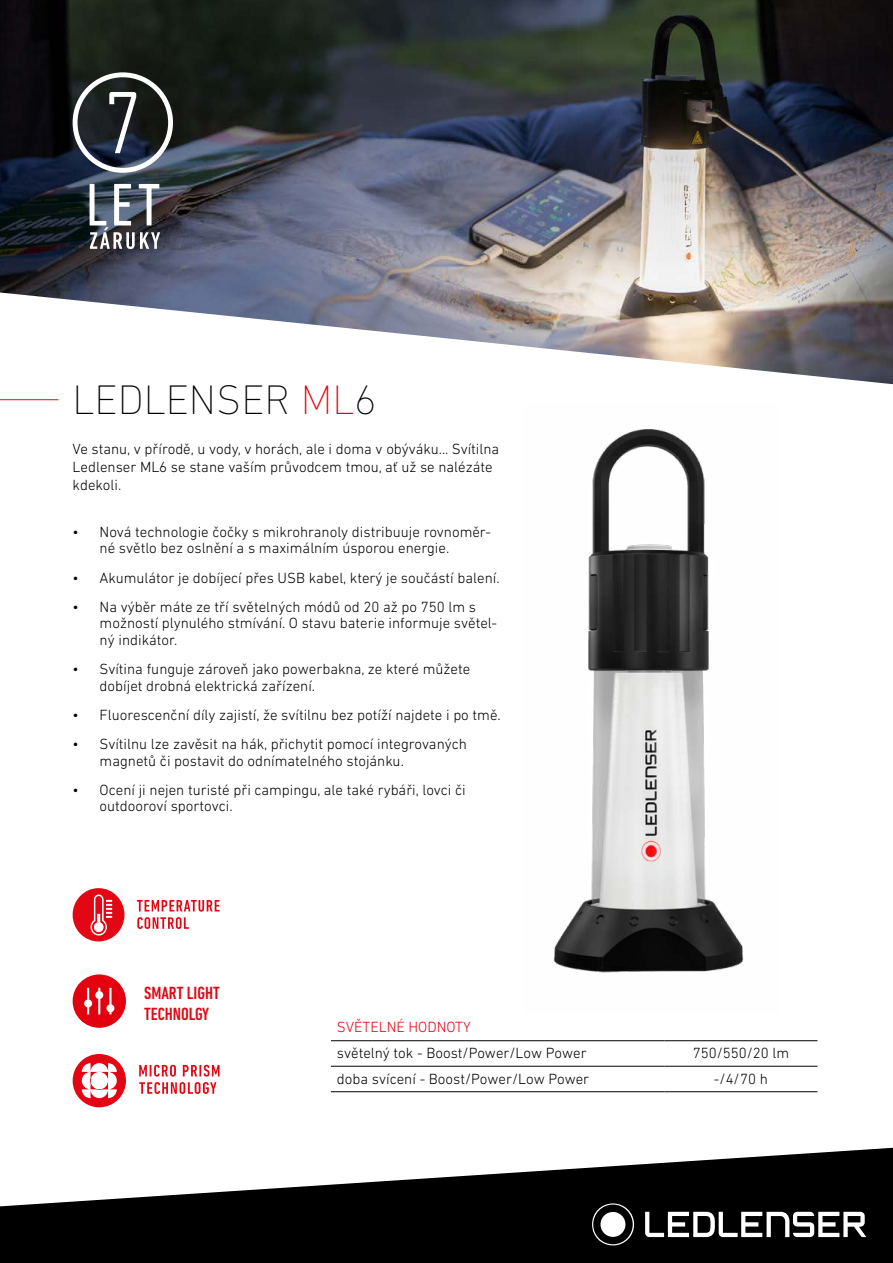
<style>
.page{position:relative;width:893px;height:1263px;background:#fff}
.page>*{position:absolute;margin:0;border:0;box-sizing:border-box;transform-origin:0 0}
.t1{font:200 42px "DIN Next LT Pro";color:#000}
.t2{font:500 condensed 18px/21.6px "DIN Next LT Pro";color:#e30613}
.t3{font:300 15px/16.5px "DIN Next LT Pro";color:#000}
.t4{font:300 15px "DIN Next LT Pro";color:#e30613}
.s1{color:#e30613}
</style>
<div class="page">
<img style="left:553px;top:429px;width:191px;height:544px">
<svg style="left:0;top:1148px;width:893px;height:115px;fill:#000"></svg>
<svg style="left:592px;top:1203px;width:42px;height:42px"></svg>
<div style="left:600px;top:1212px;width:25px;height:25px;background:#fff;border-radius:50%"></div>
<svg style="left:645px;top:1212px;width:221px;height:25px"></svg>
<hr style="left:331px;top:1040px;width:333px;height:1px;background:#000">
<hr style="left:664px;top:1040px;width:153px;height:1px;background:#000">
<hr style="left:331px;top:1066px;width:333px;height:1px;background:#000">
<hr style="left:664px;top:1066px;width:153px;height:1px;background:#000">
<hr style="left:331px;top:1091px;width:333px;height:1px;background:#000">
<hr style="left:664px;top:1091px;width:153px;height:1px;background:#000">
<hr style="left:0;top:399px;width:58px;height:1px;background:#e30613">
<div style="left:73px;top:974px;width:53px;height:54px;background:#e3000f;border-radius:50%"></div>
<svg style="left:84px;top:988px;width:30px;height:26px"></svg>
<img style="left:0;top:0;width:893px;height:384px">
<svg style="left:90px;top:184px;width:70px;height:65px"></svg>
<svg style="left:73px;top:72px;width:100px;height:101px"></svg>
<svg style="left:139px;top:1065px;width:81px;height:29px"></svg>
<div style="left:73px;top:1054px;width:53px;height:53px;background:#e30613;border-radius:50%"></div>
<svg style="left:82px;top:1063px;width:35px;height:35px"></svg>
<div style="left:73px;top:888px;width:51px;height:53px;background:#e30613;border-radius:50%"></div>
<svg style="left:137px;top:900px;width:83px;height:29px"></svg>
<svg style="left:90px;top:894px;width:22px;height:41px"></svg>
<h1 class="t1" style="left:73px;top:376px;width:305px">LEDLENSER <span class="s1">ML</span>6</h1>
<p class="t3" style="left:73px;top:439px;width:428px;line-height:18px">Ve stanu, v přírodě, u vody, v horách, ale i doma v obýváku... Svítilna<br>Ledlenser ML6 se stane vaším průvodcem tmou, ať už se nalézáte kdekoli.</p>
<p class="t3" style="left:100px;top:523px;width:393px;text-indent:-27px">• Nová technologie čočky s mikrohranoly distribuuje rovnoměr&shy;né světlo bez oslnění a s maximálním úsporou energie.</p>
<p class="t3" style="left:73px;top:569px;width:428px">• Akumulátor je dobíjecí přes USB kabel, který je součástí balení.</p>
<p class="t3" style="left:100px;top:598px;width:399px;text-indent:-27px">• Na výběr máte ze tří světelných módů od 20 až po 750 lm s možností plynulého stmívání. O stavu baterie informuje světel&shy;ný indikátor.</p>
<p class="t3" style="left:100px;top:660px;width:372px;text-indent:-27px">• Svítina funguje zároveň jako powerbakna, ze které můžete dobíjet drobná elektrická zařízení.</p>
<p class="t3" style="left:73px;top:706px;width:430px">• Fluorescenční díly zajistí, že svítilnu bez potíží najdete i po tmě.</p>
<p class="t3" style="left:100px;top:735px;width:369px;text-indent:-27px">• Svítilnu lze zavěsit na hák, přichytit pomocí integrovaných magnetů či postavit do odnímatelného stojánku.</p>
<p class="t3" style="left:100px;top:781px;width:368px;text-indent:-27px">• Ocení ji nejen turisté při campingu, ale také rybáři, lovci či outdooroví sportovci.</p>
<p class="t2" style="left:144px;top:981px;width:77px">SMART LIGHT<br>TECHNOLGY</p>
<p class="t4" style="left:337px;top:1019px;width:135px">SVĚTELNÉ HODNOTY</p>
<p class="t3" style="left:337px;top:1044px;width:251px">světelný tok - Boost/Power/Low Power</p>
<p class="t3" style="left:693px;top:1044px;width:98px">750/550/20 lm</p>
<p class="t3" style="left:337px;top:1070px;width:254px">doba svícení - Boost/Power/Low Power</p>
<p class="t3" style="left:714px;top:1070px;width:55px">-/4/70 h</p>
</div>
